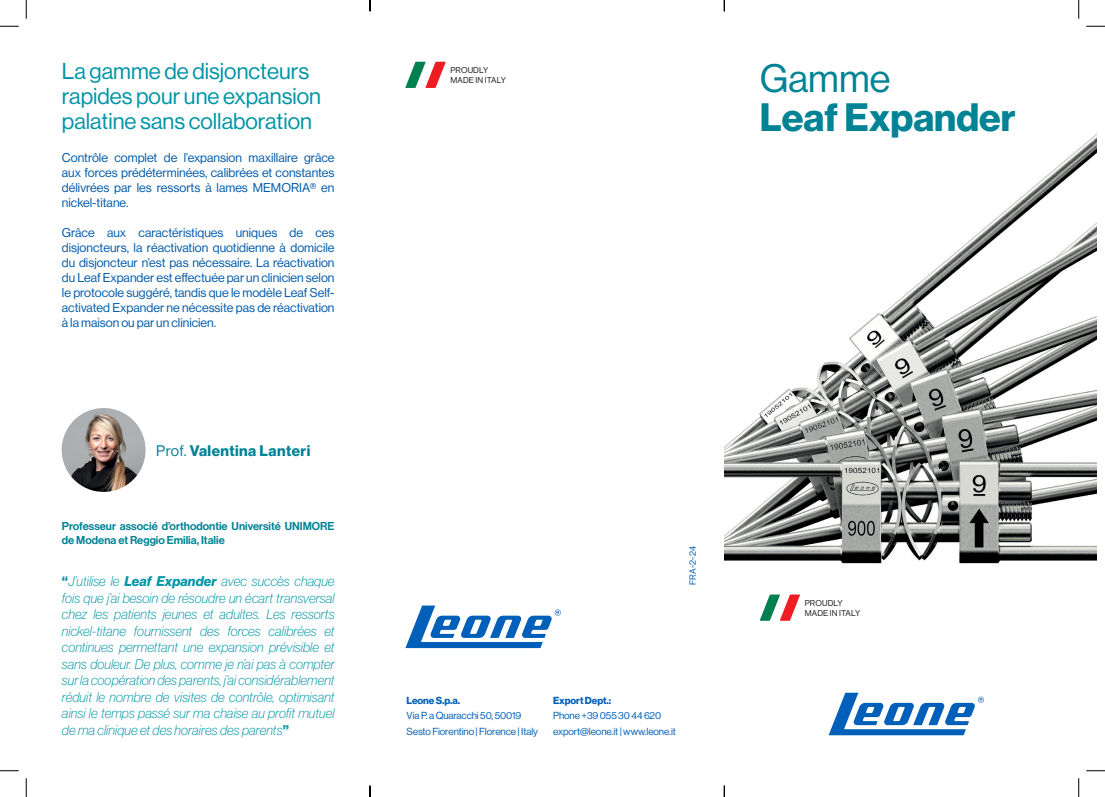
<style>
.page{position:relative;width:1105px;height:797px;background:#fff}
.page>*{position:absolute;margin:0;border:0;box-sizing:border-box;transform-origin:0 0}
.t1{font:38.75px "N Haas Grotesk DS Pro 75 Bd";color:#008395}
.t2{font:38.75px "N Haas Grotesk DS Pro 55 Rg";color:#008395}
.t3{font:22.5px/25px "N Haas Grotesk DS Pro 55 Rg";color:#0095a7}
.t4{font:15px "N Haas Grotesk DS Pro 75 Bd";letter-spacing:.03em;color:#008395}
.t5{font:13.75px/16.5px "N Haas Grotesk DS Pro 36 X Lt It";letter-spacing:.01em;color:#0095a7;text-align:justify}
.t6{font:12.5px/15px "N Haas Grotesk DS Pro 55 Rg";color:#015aaa;text-align:justify}
.t7{font:11.25px/13.5px "N Haas Grotesk DS Pro 65 Md";color:#008395}
.t8{font:10px/15.2px "N Haas Grotesk DS Pro 55 Rg";letter-spacing:-.01em;color:#005fb9}
.t9{font:10px "N Haas Grotesk DS Pro 75 Bd";letter-spacing:-.01em;color:#005fb9}
.t10{font:8.75px "N Haas Grotesk DS Pro 55 Rg";color:#005fb9}
.t11{font:8.38px/10px "N Haas Grotesk DS Pro 55 Rg";letter-spacing:.015em;color:#231f20}
.s1{font-family:"N Haas Grotesk DS Pro 55 Rg"}
.s2{font-family:"N Haas Grotesk DS Pro 95 Blk"}
.s3{font-family:"N Haas Grotesk DS Pro 76 Bd It"}
</style>
<div class="page">
<img style="left:724px;top:134px;width:372px;height:602px">
<img style="left:62px;top:408px;width:84px;height:84px;border-radius:42px">
<svg style="left:405px;top:62px;width:41px;height:26px"></svg>
<svg style="left:759px;top:594px;width:41px;height:26px"></svg>
<svg style="left:828px;top:692px;width:156px;height:43px"></svg>
<svg style="left:405px;top:605px;width:156px;height:43px"></svg>
<svg style="left:0;top:25px;width:19px;height:2px"></svg>
<svg style="left:1086px;top:25px;width:19px;height:2px"></svg>
<svg style="left:0;top:770px;width:19px;height:1px"></svg>
<svg style="left:1086px;top:770px;width:19px;height:1px"></svg>
<svg style="left:25px;top:0;width:2px;height:19px"></svg>
<svg style="left:25px;top:778px;width:2px;height:19px"></svg>
<svg style="left:1078px;top:0;width:1px;height:19px"></svg>
<svg style="left:1078px;top:778px;width:1px;height:19px"></svg>
<svg style="left:369px;top:0;width:2px;height:11px"></svg>
<svg style="left:369px;top:785px;width:2px;height:12px"></svg>
<svg style="left:724px;top:785px;width:1px;height:12px"></svg>
<h2 class="t3" style="left:62px;top:59px;width:261px">La gamme de disjoncteurs rapides pour une expansion palatine sans collaboration</h2>
<p class="t6" style="left:62px;top:150px;width:274px">Contrôle complet de l’expansion maxillaire grâce aux forces prédéterminées, calibrées et constantes délivrées par les ressorts à lames MEMORIA® en nickel-titane.</p>
<p class="t6" style="left:62px;top:225px;width:274px">Grâce aux caractéristiques uniques de ces disjoncteurs, la réactivation quotidienne à domicile du disjoncteur n’est pas nécessaire. La réactivation du Leaf Expander est effectuée par un clinicien selon le protocole suggéré, tandis que le modèle Leaf Self&shy;activated Expander ne nécessite pas de réactivation à la maison ou par un clinicien.</p>
<p class="t4" style="left:156px;top:442px;width:156px"><span class="s1">Prof.</span> Valentina Lanteri</p>
<p class="t7" style="left:62px;top:520px;width:274px">Professeur associé d’orthodontie Université UNIMORE de Modena et Reggio Emilia, Italie</p>
<p class="t5" style="left:62px;top:573px;width:274px"><span class="s2">“</span>J’utilise le <span class="s3">Leaf Expander</span> avec succès chaque fois que j’ai besoin de résoudre un écart transversal chez les patients jeunes et adultes. Les ressorts nickel-titane fournissent des forces calibrées et continues permettant une expansion prévisible et sans douleur. De plus, comme je n’ai pas à compter sur la coopération des parents, j’ai considérablement réduit le nombre de visites de contrôle, optimisant ainsi le temps passé sur ma chaise au profit mutuel de ma clinique et des horaires des parents<span class="s2">”</span></p>
<p class="t11" style="left:450px;top:65px;width:57px">PROUDLY<br>MADE IN ITALY</p>
<h1 class="t2" style="left:760px;top:56px;width:132px">Gamme</h1>
<h1 class="t1" style="left:760px;top:94px;width:257px">Leaf Expander</h1>
<p class="t10" style="left:688px;top:585px;width:41px;rotate:-90deg">FRA-2-24</p>
<p class="t9" style="left:407px;top:694px;width:55px">Leone S.p.a.</p>
<p class="t8" style="left:407px;top:708px;width:133px">Via P. a Quaracchi 50, 50019<br>Sesto Fiorentino | Florence | Italy</p>
<p class="t9" style="left:553px;top:694px;width:60px">Export Dept.:</p>
<p class="t8" style="left:553px;top:708px;width:124px">Phone +39 055 30 44 620 export@leone.it | www.leone.it</p>
<p class="t11" style="left:805px;top:598px;width:57px">PROUDLY<br>MADE IN ITALY</p>
</div>
